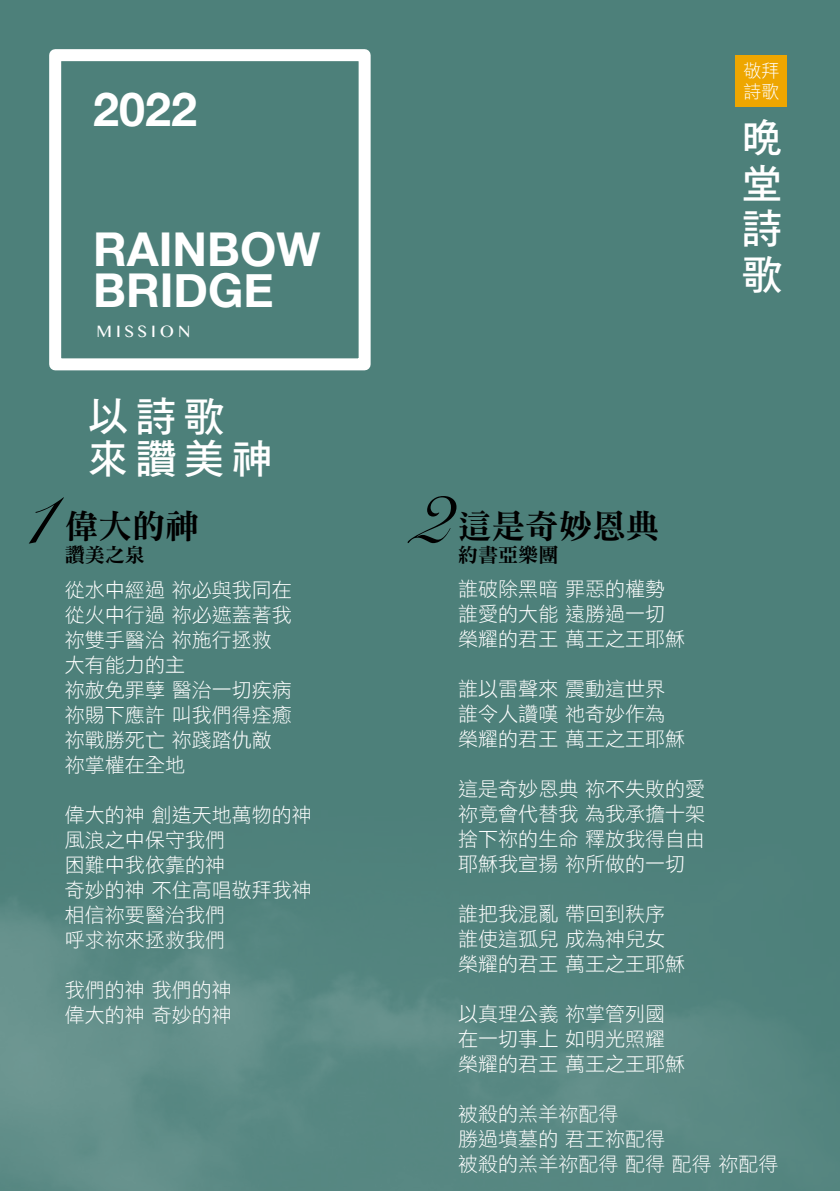
<style>
.page{position:relative;width:840px;height:1191px;background:#fff}
.page>*{position:absolute;margin:0;border:0;box-sizing:border-box;transform-origin:0 0}
.t1{font:86.2px "Snell Roundhand";color:#000}
.t2{font:700 46.6px/41px "Helvetica Neue";color:#fff}
.t3{font:40.6px/45.4px "DF Hei Std W7";letter-spacing:.18em;color:#fff;text-align:justify}
.t4{font:33.4px "DF Ming Std W9";color:#000}
.t5{font:20px/25px "DF Hei Std W3";color:#fff}
.t6{font:20px "DF Ming Std W9";color:#000}
.t7{font:18px/21px "DF Hei Std W3";color:#fff}
.t8{font:16.6px "Gurmukhi MN";letter-spacing:.24em;color:#fff}
</style>
<div class="page">
<div style="left:0;top:0;width:839px;height:1191px;background:#4d807a"></div>
<img style="left:0;top:901px;width:799px;height:290px">
<div style="left:735px;top:55px;width:51px;height:51px;background:#eea600"></div>
<div style="left:49px;top:49px;width:321px;height:321px;border:12px solid #fff"></div>
<h2 class="t2" style="left:93px;top:90px;width:105px">2022</h2>
<h2 class="t2" style="left:93px;top:230px;width:228px">RAINBOW<br>BRIDGE</h2>
<p class="t8" style="left:96px;top:322px;width:95px">MISSION</p>
<h3 class="t3" style="left:88px;top:395px;width:186px;line-height:42px">以詩歌來讚美神</h3>
<h1 class="t1" style="left:19px;top:446px;width:33px">1</h1>
<h3 class="t4" style="left:65px;top:508px;width:135px">偉大的神</h3>
<p class="t6" style="left:65px;top:544px;width:82px">讚美之泉</p>
<p class="t5" style="left:65px;top:576px;width:228px">從水中經過 祢必與我同在從火中行過 祢必遮蓋著我祢雙手醫治 祢施行拯救大有能力的主<br>祢赦免罪孽 醫治一切疾病祢賜下應許 叫我們得痊癒祢戰勝死亡 祢踐踏仇敵祢掌權在全地</p>
<p class="t5" style="left:65px;top:801px;width:248px">偉大的神 創造天地萬物的神風浪之中保守我們<br>困難中我依靠的神<br>奇妙的神 不住高唱敬拜我神相信祢要醫治我們<br>呼求祢來拯救我們</p>
<p class="t5" style="left:65px;top:976px;width:168px">我們的神 我們的神偉大的神 奇妙的神</p>
<p class="t7" style="left:743px;top:60px;width:37px">敬拜詩歌</p>
<h3 class="t3" style="left:741px;top:114px;width:41px">晚堂詩歌</h3>
<h1 class="t1" style="left:407px;top:446px;width:45px">2</h1>
<h3 class="t4" style="left:458px;top:508px;width:202px">這是奇妙恩典</h3>
<p class="t6" style="left:458px;top:544px;width:101px">約書亞樂團</p>
<p class="t5" style="left:458px;top:576px;width:228px">誰破除黑暗 罪惡的權勢誰愛的大能 遠勝過一切榮耀的君王 萬王之王耶穌</p>
<p class="t5" style="left:458px;top:676px;width:228px">誰以雷聲來 震動這世界誰令人讚嘆 祂奇妙作為榮耀的君王 萬王之王耶穌</p>
<p class="t5" style="left:458px;top:776px;width:248px;text-align:justify">這是奇妙恩典 祢不失敗的愛祢竟會代替我 為我承擔十架捨下祢的生命 釋放我得自由耶穌我宣揚 祢所做的一切</p>
<p class="t5" style="left:458px;top:901px;width:228px">誰把我混亂 帶回到秩序誰使這孤兒 成為神兒女榮耀的君王 萬王之王耶穌</p>
<p class="t5" style="left:458px;top:1001px;width:228px">以真理公義 祢掌管列國在一切事上 如明光照耀榮耀的君王 萬王之王耶穌</p>
<p class="t5" style="left:458px;top:1101px;width:321px">被殺的羔羊祢配得<br>勝過墳墓的 君王祢配得<br>被殺的羔羊祢配得 配得 配得 祢配得</p>
</div>
